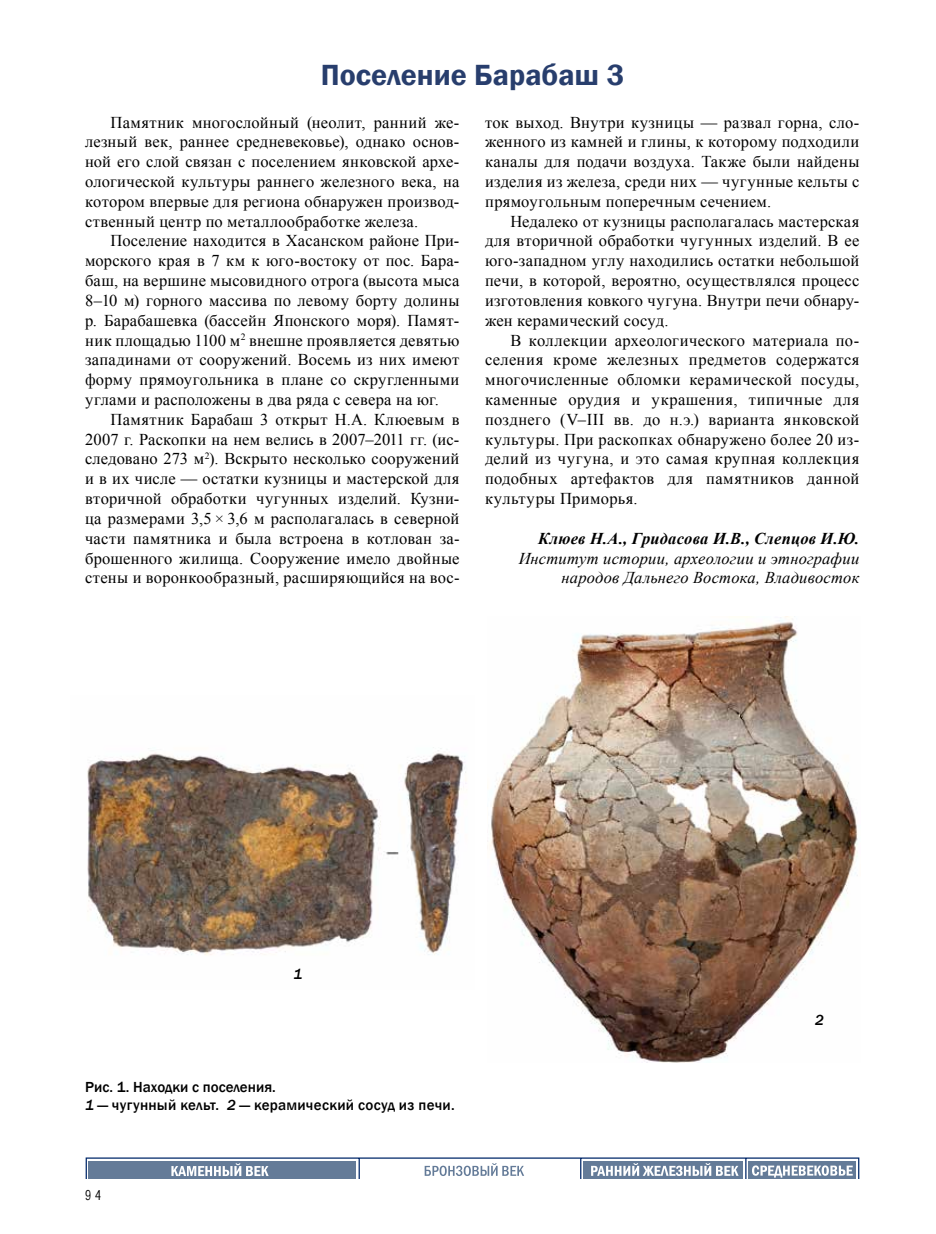
<style>
.page{position:relative;width:936px;height:1234px;background:#fff}
.page>*{position:absolute;margin:0;border:0;box-sizing:border-box;transform-origin:0 0}
.t1{font:600 30px "Franklin Gothic";color:#283e6d}
.t2{font:16.5px/19.8px "Times New Roman";letter-spacing:.015em;color:#000;text-align:justify}
.t3{font:italic 16.5px/19.8px "Times New Roman";letter-spacing:.01em;color:#000;text-align:right}
.t4{font:italic 700 16.5px "Times New Roman";letter-spacing:.01em;color:#000}
.t5{font:500 15px/18px "Franklin Gothic";letter-spacing:.015em;color:#000}
.t6{font:italic 500 15px "Franklin Gothic";color:#000}
.t7{font:300 13.5px "Helios Cond";color:#000}
.s1{font-style:italic}
</style>
<div class="page">
<img style="left:487px;top:617px;width:371px;height:445px">
<img style="left:87px;top:747px;width:380px;height:208px">
<svg style="left:85px;top:1157px;width:774px;height:21px"></svg>
<h1 class="t1" style="left:321px;top:56px;width:305px">Поселение Барабаш 3</h1>
<p class="t2" style="left:85px;top:112px;width:376px;text-indent:26px">Памятник многослойный (неолит, ранний же&shy;лезный век, раннее средневековье), однако основ&shy;ной его слой связан с поселением янковской архе&shy;ологической культуры раннего железного века, на котором впервые для региона обнаружен производ&shy;ственный центр по металлообработке железа.</p>
<p class="t2" style="left:85px;top:230px;width:376px;text-indent:26px">Поселение находится в Хасанском районе При&shy;морского края в 7 км к юго-востоку от пос. Бара&shy;баш, на вершине мысовидного отрога (высота мыса 8–10 м) горного массива по левому борту долины р. Барабашевка (бассейн Японского моря). Памят&shy;ник площадью 1100 м<sup>2</sup> внешне проявляется девятью западинами от сооружений. Восемь из них имеют форму прямоугольника в плане со скругленными углами и расположены в два ряда с севера на юг.</p>
<p class="t2" style="left:85px;top:409px;width:376px;text-indent:26px">Памятник Барабаш 3 открыт Н.А. Клюевым в 2007 г. Раскопки на нем велись в 2007–2011 гг. (ис&shy;следовано 273 м<sup>2</sup>). Вскрыто несколько сооружений и в их числе — остатки кузницы и мастерской для вторичной обработки чугунных изделий. Кузни&shy;ца размерами 3,5 × 3,6 м располагалась в северной части памятника и была встроена в котлован за&shy;брошенного жилища. Сооружение имело двойные стены и воронкообразный, расширяющийся на вос-</p>
<p class="t2" style="left:485px;top:112px;width:376px">ток выход. Внутри кузницы — развал горна, сло&shy;женного из камней и глины, к которому подходили каналы для подачи воздуха. Также были найдены изделия из железа, среди них — чугунные кельты с прямоугольным поперечным сечением.</p>
<p class="t2" style="left:485px;top:211px;width:376px;text-indent:26px">Недалеко от кузницы располагалась мастерская для вторичной обработки чугунных изделий. В ее юго-западном углу находились остатки небольшой печи, в которой, вероятно, осуществлялся процесс изготовления ковкого чугуна. Внутри печи обнару&shy;жен керамический сосуд.</p>
<p class="t2" style="left:485px;top:329px;width:376px;text-indent:26px">В коллекции археологического материала по&shy;селения кроме железных предметов содержатся многочисленные обломки керамической посуды, каменные орудия и украшения, типичные для позднего (V–III вв. до н.э.) варианта янковской культуры. При раскопках обнаружено более 20 из&shy;делий из чугуна, и это самая крупная коллекция подобных артефактов для памятников данной культуры Приморья.</p>
<p class="t4" style="left:538px;top:526px;width:323px">Клюев Н.А., Гридасова И.В., Слепцов И.Ю.</p>
<p class="t3" style="left:518px;top:547px;width:342px">Институт истории, археологии и этнографии народов Дальнего Востока, Владивосток</p>
<p class="t6" style="left:293px;top:964px;width:10px">1</p>
<p class="t5" style="left:85px;top:1077px;width:371px">Рис. 1. Находки с поселения.<br><span class="s1">1</span> — чугунный кельт. <span class="s1">2</span> — керамический сосуд из печи.</p>
<p class="t7" style="left:85px;top:1188px;width:17px">9 4</p>
<p class="t6" style="left:815px;top:1010px;width:10px">2</p>
</div>
